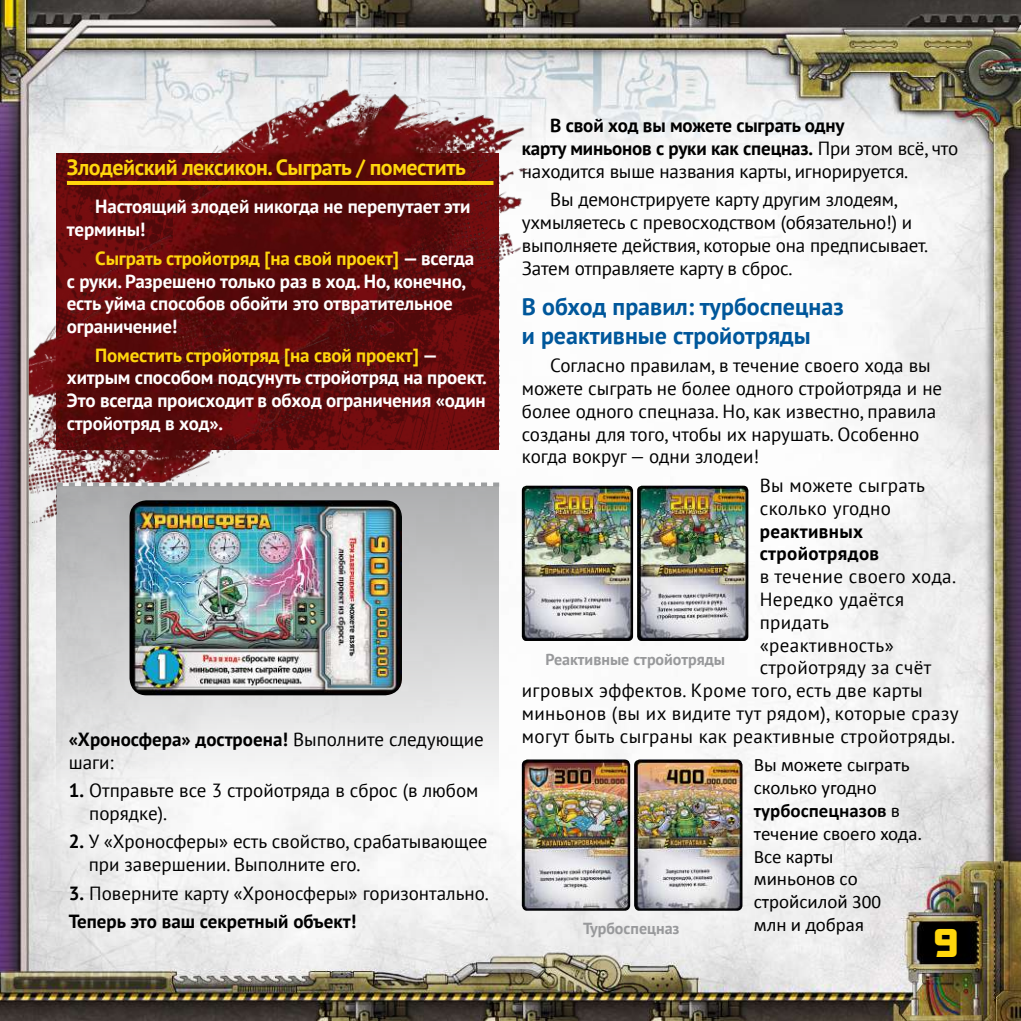
<style>
.page{position:relative;width:1021px;height:1021px;background:#fff}
.page>*{position:absolute;margin:0;border:0;box-sizing:border-box;transform-origin:0 0}
.t1{font:42px "Government Agent BB";color:#ffd60c}
.t2{font:700 24px/28.8px "PT Sans";color:#00579b}
.t3{font:700 22px "PT Sans";letter-spacing:-.02em;color:#ffd60c}
.t4{font:19px/22.8px "PT Sans";color:#000}
.t5{font:700 19px/22.8px "PT Sans";letter-spacing:-.01em;color:#fff}
.t6{font:19px/22.8px "PT Sans";letter-spacing:.02em;color:#000}
.t7{font:700 19px/22.8px "PT Sans";letter-spacing:-.01em;color:#000}
.t8{font:19px/22.8px "Calibri";color:#000}
.t9{font:700 19px/22.8px "PT Sans";letter-spacing:.02em;color:#000}
.t10{font:700 16px "PT Sans";color:#98999b}
.s1{color:#ffd60c}
.s2{font-weight:700}
.s3{font-weight:400}
</style>
<div class="page">
<img style="left:0;top:0;width:1020px;height:1020px">
<img style="left:57px;top:153px;width:442px;height:297px">
<img style="left:29px;top:209px;width:365px;height:314px">
<div style="left:57px;top:486px;width:442px;height:391px;background:linear-gradient(to bottom,#afafb1,#fff)"></div>
<img style="left:129px;top:500px;width:273px;height:195px">
<img style="left:522px;top:485px;width:111px;height:156px">
<img style="left:637px;top:485px;width:111px;height:156px">
<img style="left:522px;top:759px;width:108px;height:151px">
<img style="left:634px;top:759px;width:108px;height:151px">
<svg style="left:57px;top:482px;width:442px;height:4px"></svg>
<img style="left:173px;top:72px;width:365px;height:371px">
<hr style="left:67px;top:181px;width:426px;height:4px;background:#ffd60c">
<p class="t3" style="left:67px;top:153px;width:400px">Злодейский лексикон. Сыграть / поместить</p>
<p class="t5" style="left:67px;top:195px;width:405px;text-indent:28px">Настоящий злодей никогда не перепутает эти термины!</p>
<p class="t5" style="left:67px;top:246px;width:409px;text-indent:28px"><span class="s1">Сыграть стройотряд [на свой проект]</span> — всегда с руки. Разрешено только раз в ход. Но, конечно, есть уйма способов обойти это отвратительное ограничение!</p>
<p class="t5" style="left:67px;top:343px;width:421px;text-indent:28px"><span class="s1">Поместить стройотряд [на свой проект]</span> — хитрым способом подсунуть стройотряд на проект.<br>Это всегда происходит в обход ограничения «один стройотряд в ход».</p>
<p class="t4" style="left:69px;top:727px;width:416px"><span class="s2">«Хроносфера» достроена!</span> Выполните следующие шаги:</p>
<p class="t4" style="left:89px;top:778px;width:391px;text-indent:-21px"><span class="s2">1.</span> Отправьте все 3 стройотряда в сброс (в любом порядке).</p>
<p class="t4" style="left:89px;top:829px;width:400px;text-indent:-20px"><span class="s2">2.</span> У «Хроносферы» есть свойство, срабатывающее при завершении. Выполните его.</p>
<p class="t4" style="left:69px;top:878px;width:421px;line-height:28.4px"><span class="s2">3.</span> Поверните карту «Хроносферы» горизонтально.<br><span class="s2">Теперь это ваш секретный объект!</span></p>
<p class="t7" style="left:522px;top:114px;width:438px;text-indent:28px">В свой ход вы можете сыграть одну<br>карту миньонов с руки как спецназ. <span class="s3">При этом всё, что находится выше названия карты, игнорируется.</span></p>
<p class="t4" style="left:522px;top:188px;width:408px;text-indent:28px">Вы демонстрируете карту другим злодеям, ухмыляетесь с превосходством (обязательно!) и выполняете действия, которые она предписывает.<br>Затем отправляете карту в сброс.</p>
<p class="t2" style="left:522px;top:292px;width:323px">В обход правил: турбоспецназ и реактивные стройотряды</p>
<p class="t4" style="left:522px;top:354px;width:422px;text-indent:28px">Согласно правилам, в течение своего хода вы можете сыграть не более одного стройотряда и не более одного спецназа. Но, как известно, правила созданы для того, чтобы их нарушать. Особенно когда вокруг — одни злодеи!</p>
<p class="t6" style="left:759px;top:473px;width:167px">Вы можете сыграть сколько угодно</p>
<p class="t9" style="left:759px;top:519px;width:121px">реактивных стройотрядов</p>
<p class="t6" style="left:759px;top:564px;width:198px">в течение своего хода.</p>
<p class="t6" style="left:759px;top:587px;width:146px">Нередко удаётся</p>
<p class="t6" style="left:759px;top:610px;width:71px">придать</p>
<p class="t6" style="left:759px;top:633px;width:136px">«реактивность»</p>
<p class="t6" style="left:759px;top:656px;width:173px">стройотряду за счёт</p>
<p class="t6" style="left:522px;top:678px;width:402px">игровых эффектов. Кроме того, есть две карты</p>
<p class="t6" style="left:522px;top:701px;width:438px">миньонов (вы их видите тут рядом), которые сразу</p>
<p class="t6" style="left:522px;top:724px;width:434px">могут быть сыграны как реактивные стройотряды.</p>
<p class="t10" style="left:545px;top:648px;width:181px">Реактивные стройотряды</p>
<p class="t10" style="left:583px;top:917px;width:98px">Турбоспецназ</p>
<p class="t8" style="left:753px;top:753px;width:170px">Вы можете сыграть сколько угодно <span class="s2">турбоспецназов</span> в течение своего хода.<br>Все карты<br>миньонов со стройсилой 300<br>млн и добрая</p>
<h1 class="t1" style="left:933px;top:924px;width:27px">9</h1>
</div>
